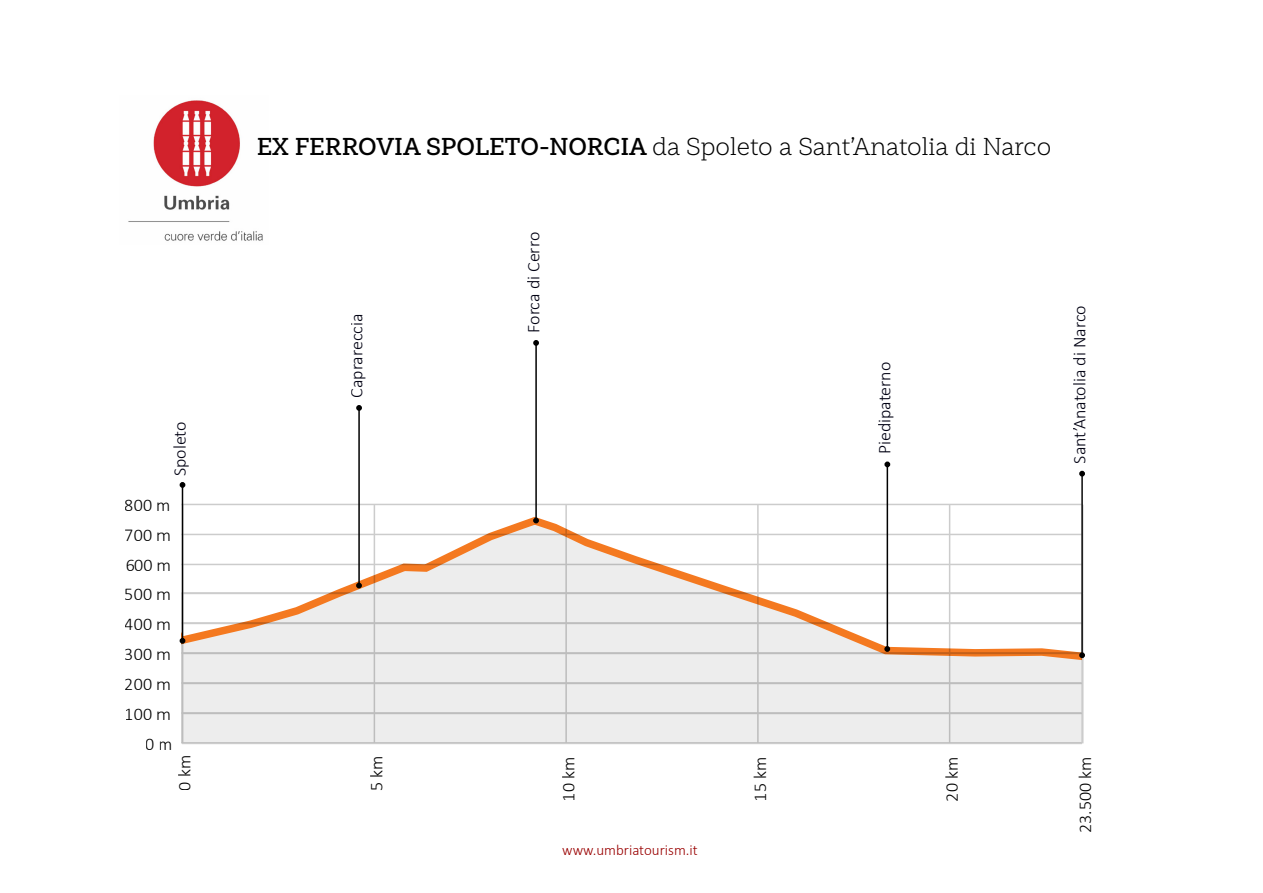
<style>
.page{position:relative;width:1263px;height:893px;background:#fff}
.page>*{position:absolute;margin:0;border:0;box-sizing:border-box;transform-origin:0 0}
.t1{font:300 24.75px "Weekly Free";color:#000}
.t2{font:300 18px "Calibri";color:#000112}
.t3{font:300 18px "Calibri";color:#000}
.t4{font:300 15px "Calibri";color:#900}
.s1{font-weight:600}
</style>
<div class="page">
<hr style="left:181px;top:742px;width:900px;height:2px;background:#ccc">
<hr style="left:1081px;top:593px;width:2px;height:150px;background:#ccc">
<hr style="left:182px;top:743px;width:900px;height:1px;background:#ccc">
<hr style="left:181px;top:504px;width:900px;height:1px;background:#ccc">
<hr style="left:374px;top:505px;width:1px;height:88px;background:#ccc">
<hr style="left:565px;top:505px;width:2px;height:88px;background:#ccc">
<hr style="left:757px;top:505px;width:2px;height:88px;background:#ccc">
<hr style="left:949px;top:505px;width:1px;height:88px;background:#ccc">
<hr style="left:182px;top:485px;width:1px;height:155px;background:#000">
<svg style="left:180px;top:482px;width:5px;height:6px"></svg>
<hr style="left:358px;top:408px;width:2px;height:179px;background:#000">
<svg style="left:356px;top:405px;width:6px;height:6px"></svg>
<hr style="left:535px;top:343px;width:2px;height:179px;background:#000">
<svg style="left:533px;top:340px;width:6px;height:6px"></svg>
<hr style="left:887px;top:464px;width:1px;height:186px;background:#000">
<svg style="left:884px;top:461px;width:6px;height:6px"></svg>
<hr style="left:1081px;top:474px;width:2px;height:180px;background:#000">
<svg style="left:1079px;top:471px;width:6px;height:6px"></svg>
<svg style="left:181px;top:511px;width:900px;height:232px"></svg>
<svg style="left:884px;top:646px;width:6px;height:6px"></svg>
<svg style="left:1079px;top:652px;width:6px;height:6px"></svg>
<img style="left:128px;top:100px;width:135px;height:141px">
<p class="t2" style="left:169px;top:476px;width:56px;rotate:-90deg">Spoleto</p>
<p class="t3" style="left:125px;top:494px;width:47px">800 m</p>
<p class="t3" style="left:125px;top:524px;width:47px">700 m</p>
<p class="t3" style="left:125px;top:554px;width:47px">600 m</p>
<p class="t3" style="left:125px;top:583px;width:47px">500 m</p>
<p class="t3" style="left:125px;top:613px;width:47px">400 m</p>
<p class="t3" style="left:125px;top:643px;width:47px">300 m</p>
<p class="t3" style="left:125px;top:673px;width:47px">200 m</p>
<p class="t3" style="left:125px;top:703px;width:47px">100 m</p>
<p class="t3" style="left:146px;top:733px;width:29px">0 m</p>
<p class="t3" style="left:173px;top:791px;width:37px;rotate:-90deg">0 km</p>
<h1 class="t1" style="left:256px;top:133px;width:796px"><span class="s1">EX FERROVIA SPOLETO-NORCIA</span> da Spoleto a Sant’Anatolia di Narco</h1>
<p class="t2" style="left:345px;top:398px;width:86px;rotate:-90deg">Caprareccia</p>
<p class="t2" style="left:522px;top:333px;width:102px;rotate:-90deg">Forca di Cerro</p>
<p class="t2" style="left:873px;top:454px;width:94px;rotate:-90deg">Piedipaterno</p>
<p class="t2" style="left:1068px;top:464px;width:159px;rotate:-90deg">Sant’Anatolia di Narco</p>
<p class="t3" style="left:365px;top:791px;width:37px;rotate:-90deg">5 km</p>
<p class="t3" style="left:557px;top:801px;width:46px;rotate:-90deg">10 km</p>
<p class="t3" style="left:749px;top:801px;width:46px;rotate:-90deg">15 km</p>
<p class="t3" style="left:941px;top:801px;width:46px;rotate:-90deg">20 km</p>
<p class="t3" style="left:1074px;top:833px;width:78px;rotate:-90deg">23.500 km</p>
<p class="t4" style="left:562px;top:841px;width:137px">www.umbriatourism.it</p>
</div>
